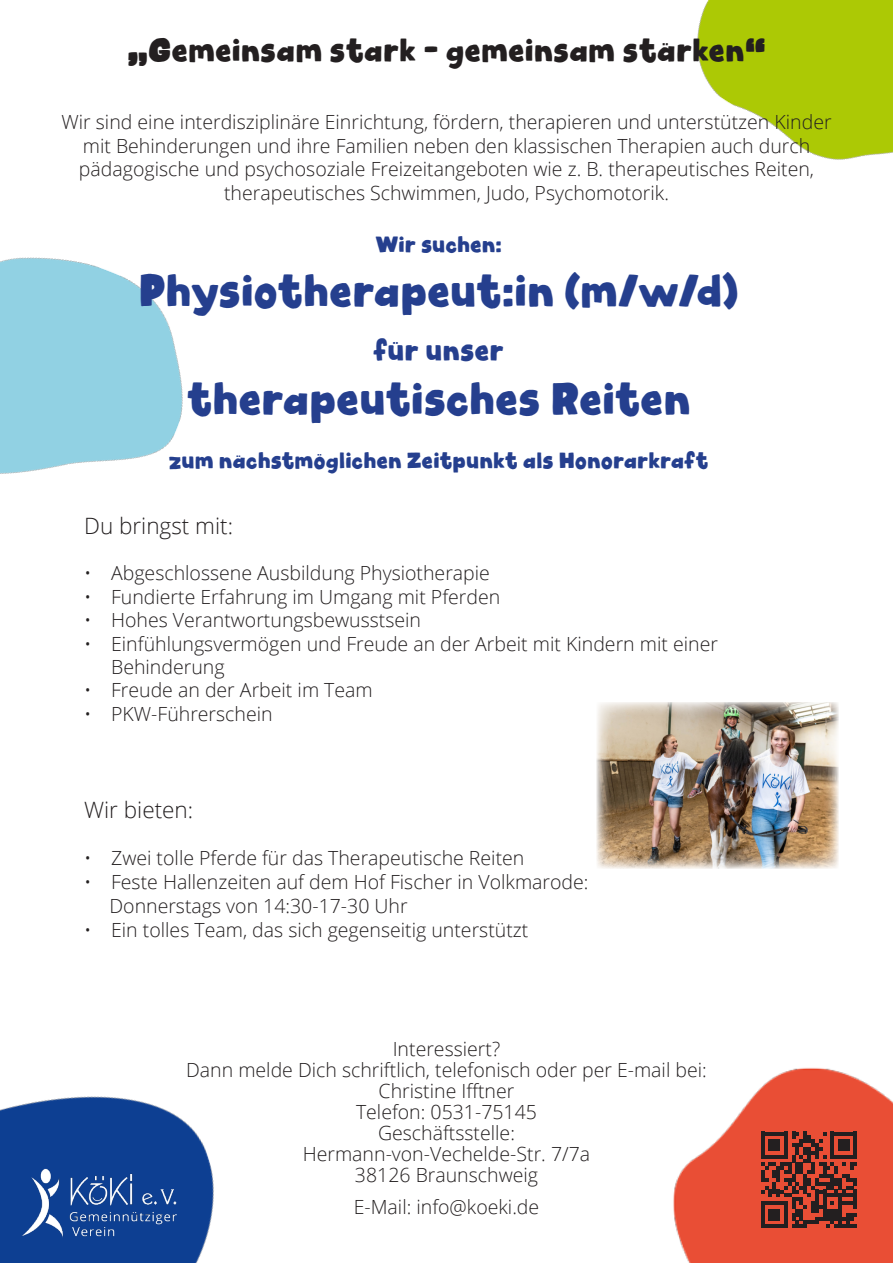
<style>
.page{position:relative;width:893px;height:1263px;background:#fff}
.page>*{position:absolute;margin:0;border:0;box-sizing:border-box;transform-origin:0 0}
.t1{font:42px "Kids Rock";color:#253f8e}
.t2{font:30px "Kids Rock";color:#231f20}
.t3{font:27px "Kids Rock";color:#253f8e}
.t4{font:300 22.5px "Open Sans";color:#231f20}
.t5{font:21px "Kids Rock";color:#253f8e}
.t6{font:300 19.5px/23.4px "Open Sans";color:#231f20;text-align:center}
</style>
<div class="page">
<img style="left:0;top:257px;width:183px;height:217px">
<img style="left:697px;top:0;width:196px;height:160px">
<img style="left:685px;top:1067px;width:208px;height:196px">
<img style="left:0;top:758px;width:685px;height:505px">
<img style="left:597px;top:702px;width:242px;height:166px">
<svg style="left:761px;top:1131px;width:96px;height:97px;background:#7c3429"></svg>
<p class="t2" style="left:127px;top:33px;width:640px">„Gemeinsam stark – gemeinsam stärken“</p>
<p class="t6" style="left:61px;top:110px;width:772px">Wir sind eine interdisziplinäre Einrichtung, fördern, therapieren und unterstützen Kinder mit Behinderungen und ihre Familien neben den klassischen Therapien auch durch pädagogische und psychosoziale Freizeitangeboten wie z. B. therapeutisches Reiten, therapeutisches Schwimmen, Judo, Psychomotorik.</p>
<p class="t5" style="left:375px;top:232px;width:128px">Wir suchen:</p>
<p class="t1" style="left:139px;top:267px;width:601px">Physiotherapeut:in (m/w/d)</p>
<p class="t3" style="left:373px;top:335px;width:132px">für unser</p>
<p class="t1" style="left:186px;top:375px;width:506px">therapeutisches Reiten</p>
<p class="t5" style="left:169px;top:448px;width:541px">zum nächstmöglichen Zeitpunkt als Honorarkraft</p>
<p class="t4" style="left:84px;top:510px;width:150px">Du bringst mit:</p>
<p class="t6" style="left:84px;top:561px;width:407px">• Abgeschlossene Ausbildung Physiotherapie</p>
<p class="t6" style="left:84px;top:584px;width:418px">• Fundierte Erfahrung im Umgang mit Pferden</p>
<p class="t6" style="left:84px;top:608px;width:338px">• Hohes Verantwortungsbewusstsein</p>
<p class="t6" style="left:111px;top:631px;width:608px;text-align:left;text-indent:-27px">• Einfühlungsvermögen und Freude an der Arbeit mit Kindern mit einer<br>Behinderung</p>
<p class="t6" style="left:84px;top:678px;width:290px">• Freude an der Arbeit im Team</p>
<p class="t6" style="left:84px;top:701px;width:190px">• PKW-Führerschein</p>
<p class="t4" style="left:84px;top:794px;width:111px">Wir bieten:</p>
<p class="t6" style="left:84px;top:846px;width:442px">• Zwei tolle Pferde für das Therapeutische Reiten</p>
<p class="t6" style="left:84px;top:870px;width:506px">• Feste Hallenzeiten auf dem Hof Fischer in Volkmarode:</p>
<p class="t6" style="left:109px;top:894px;width:300px">Donnerstags von 14:30-17-30 Uhr</p>
<p class="t6" style="left:84px;top:918px;width:446px">• Ein tolles Team, das sich gegenseitig unterstützt</p>
<p class="t6" style="left:393px;top:1036px;width:109px">Interessiert?</p>
<p class="t6" style="left:186px;top:1057px;width:522px">Dann melde Dich schriftlich, telefonisch oder per E-mail bei:</p>
<p class="t6" style="left:379px;top:1078px;width:137px">Christine Ifftner</p>
<p class="t6" style="left:356px;top:1099px;width:183px">Telefon: 0531-75145</p>
<p class="t6" style="left:378px;top:1120px;width:138px">Geschäftsstelle:</p>
<p class="t6" style="left:303px;top:1141px;width:289px">Hermann-von-Vechelde-Str. 7/7a</p>
<p class="t6" style="left:355px;top:1162px;width:185px">38126 Braunschweig</p>
<p class="t6" style="left:354px;top:1195px;width:187px">E-Mail: info@koeki.de</p>
</div>
